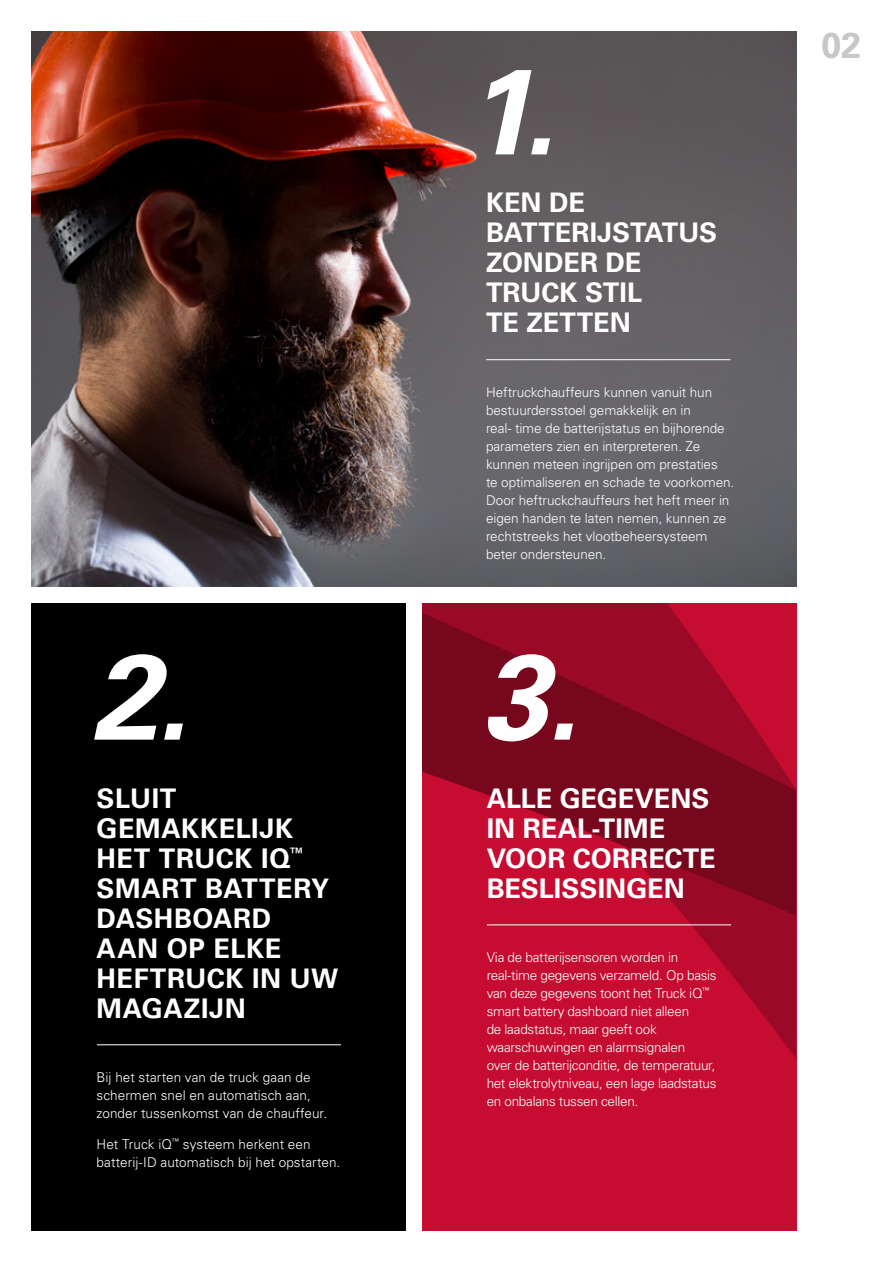
<style>
.page{position:relative;width:893px;height:1263px;background:#fff}
.page>*{position:absolute;margin:0;border:0;box-sizing:border-box;transform-origin:0 0}
.t1{font:italic 700 120.75px "Univers LT Std";color:#fff}
.t2{font:700 36px "Univers LT Std";color:#c7c7c6}
.t3{font:700 27px/30px "Univers LT Std";letter-spacing:.005em;color:#fff}
.t4{font:300 13.5px/18px "Univers LT Std";letter-spacing:-.01em;color:#fff}
</style>
<div class="page">
<img style="left:32px;top:32px;width:764px;height:555px">
<div style="left:32px;top:603px;width:374px;height:628px;background:#000"></div>
<hr style="left:97px;top:1044px;width:244px;height:1px;background:#fff">
<svg style="left:422px;top:603px;width:374px;height:628px;background:#ad0a2a"></svg>
<hr style="left:487px;top:924px;width:244px;height:1px;background:#fff">
<hr style="left:486px;top:359px;width:244px;height:1px;background:#fff">
<h1 class="t1" style="left:91px;top:626px;width:99px">2.</h1>
<h3 class="t3" style="left:97px;top:784px;width:243px">SLUIT<br>GEMAKKELIJK<br>HET TRUCK IQ<sup>™<br></sup>SMART BATTERY<br>DASHBOARD<br>AAN OP ELKE<br>HEFTRUCK IN UW<br>MAGAZIJN</h3>
<p class="t4" style="left:97px;top:1068px;width:232px">Bij het starten van de truck gaan de schermen snel en automatisch aan, zonder tussenkomst van de chauffeur.</p>
<p class="t4" style="left:97px;top:1135px;width:245px">Het Truck iQ<sup>™</sup> systeem herkent een batterij-ID automatisch bij het opstarten.</p>
<h1 class="t1" style="left:464px;top:41px;width:93px">1.</h1>
<h3 class="t3" style="left:486px;top:188px;width:233px">KEN DE<br>BATTERIJSTATUS<br>ZONDER DE<br>TRUCK STIL<br>TE ZETTEN</h3>
<p class="t4" style="left:486px;top:383px;width:250px">Heftruckchauffeurs kunnen vanuit hun bestuurdersstoel gemakkelijk en in<br>real- time de batterijstatus en bijhorende parameters zien en interpreteren. Ze kunnen meteen ingrijpen om prestaties<br>te optimaliseren en schade te voorkomen.<br>Door heftruckchauffeurs het heft meer in eigen handen te laten nemen, kunnen ze rechtstreeks het vlootbeheersysteem beter ondersteunen.</p>
<h1 class="t1" style="left:481px;top:626px;width:99px">3.</h1>
<h3 class="t3" style="left:487px;top:784px;width:231px">ALLE GEGEVENS<br>IN REAL-TIME<br>VOOR CORRECTE<br>BESLISSINGEN</h3>
<p class="t4" style="left:487px;top:948px;width:231px">Via de batterijsensoren worden in real-time gegevens verzameld. Op basis van deze gegevens toont het Truck iQ<sup>™ </sup>smart battery dashboard niet alleen<br>de laadstatus, maar geeft ook waarschuwingen en alarmsignalen<br>over de batterijconditie, de temperatuur, het elektrolytniveau, een lage laadstatus en onbalans tussen cellen.</p>
<h2 class="t2" style="left:821px;top:24px;width:42px">02</h2>
</div>
